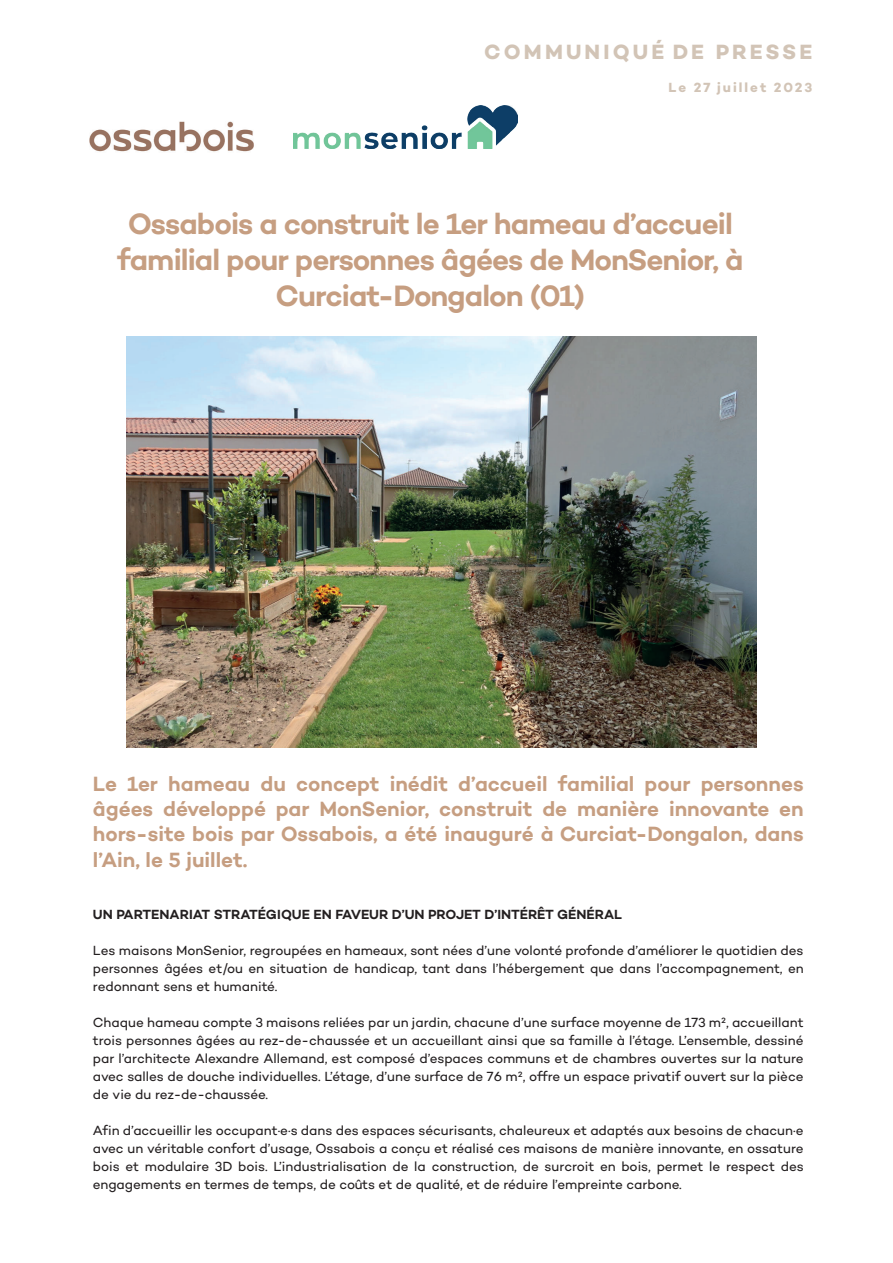
<style>
.page{position:relative;width:893px;height:1263px;background:#fff}
.page>*{position:absolute;margin:0;border:0;box-sizing:border-box;transform-origin:0 0}
.t1{font:600 30px/36px "Campton";letter-spacing:-.03em;color:#c69e81;text-align:center}
.t2{font:600 21px/25.2px "Campton";color:#c69e81;text-align:justify}
.t3{font:700 21px "Campton";letter-spacing:.15em;color:#d2c4b6}
.t4{font:13.5px/18px "Campton";color:#231f20;text-align:justify}
.t5{font:600 13.5px "Campton";color:#231f20}
.t6{font:700 13.5px "Campton";letter-spacing:.15em;color:#d2c4b6}
</style>
<div class="page">
<img style="left:89px;top:121px;width:165px;height:31px">
<img style="left:293px;top:106px;width:224px;height:43px">
<img style="left:126px;top:336px;width:631px;height:411px">
<h2 class="t3" style="left:484px;top:38px;width:330px">COMMUNIQUÉ DE PRESSE</h2>
<p class="t6" style="left:669px;top:79px;width:145px">Le 27 juillet 2023</p>
<h1 class="t1" style="left:117px;top:205px;width:628px">Ossabois a construit le 1er hameau d’accueil familial pour personnes âgées de MonSenior, à<br>Curciat-Dongalon (01)</h1>
<h2 class="t2" style="left:93px;top:771px;width:712px">Le 1er hameau du concept inédit d’accueil familial pour personnes âgées développé par MonSenior, construit de manière innovante en hors-site bois par Ossabois, a été inauguré à Curciat-Dongalon, dans l’Ain, le 5 juillet.</h2>
<p class="t5" style="left:93px;top:906px;width:531px">UN PARTENARIAT STRATÉGIQUE EN FAVEUR D’UN PROJET D’INTÉRÊT GÉNÉRAL</p>
<p class="t4" style="left:93px;top:941px;width:712px">Les maisons MonSenior, regroupées en hameaux, sont nées d’une volonté profonde d’améliorer le quotidien des personnes âgées et/ou en situation de handicap, tant dans l’hébergement que dans l’accompagnement, en redonnant sens et humanité.</p>
<p class="t4" style="left:93px;top:1013px;width:712px">Chaque hameau compte 3 maisons reliées par un jardin, chacune d’une surface moyenne de 173 m², accueillant trois personnes âgées au rez-de-chaussée et un accueillant ainsi que sa famille à l’étage. L’ensemble, dessiné par l’architecte Alexandre Allemand, est composé d’espaces communs et de chambres ouvertes sur la nature avec salles de douche individuelles. L’étage, d’une surface de 76 m², offre un espace privatif ouvert sur la pièce de vie du rez-de-chaussée.</p>
<p class="t4" style="left:93px;top:1121px;width:712px">Afin d’accueillir les occupant·e·s dans des espaces sécurisants, chaleureux et adaptés aux besoins de chacun·e avec un véritable confort d’usage, Ossabois a conçu et réalisé ces maisons de manière innovante, en ossature bois et modulaire 3D bois. L’industrialisation de la construction, de surcroit en bois, permet le respect des engagements en termes de temps, de coûts et de qualité, et de réduire l’empreinte carbone.</p>
</div>
